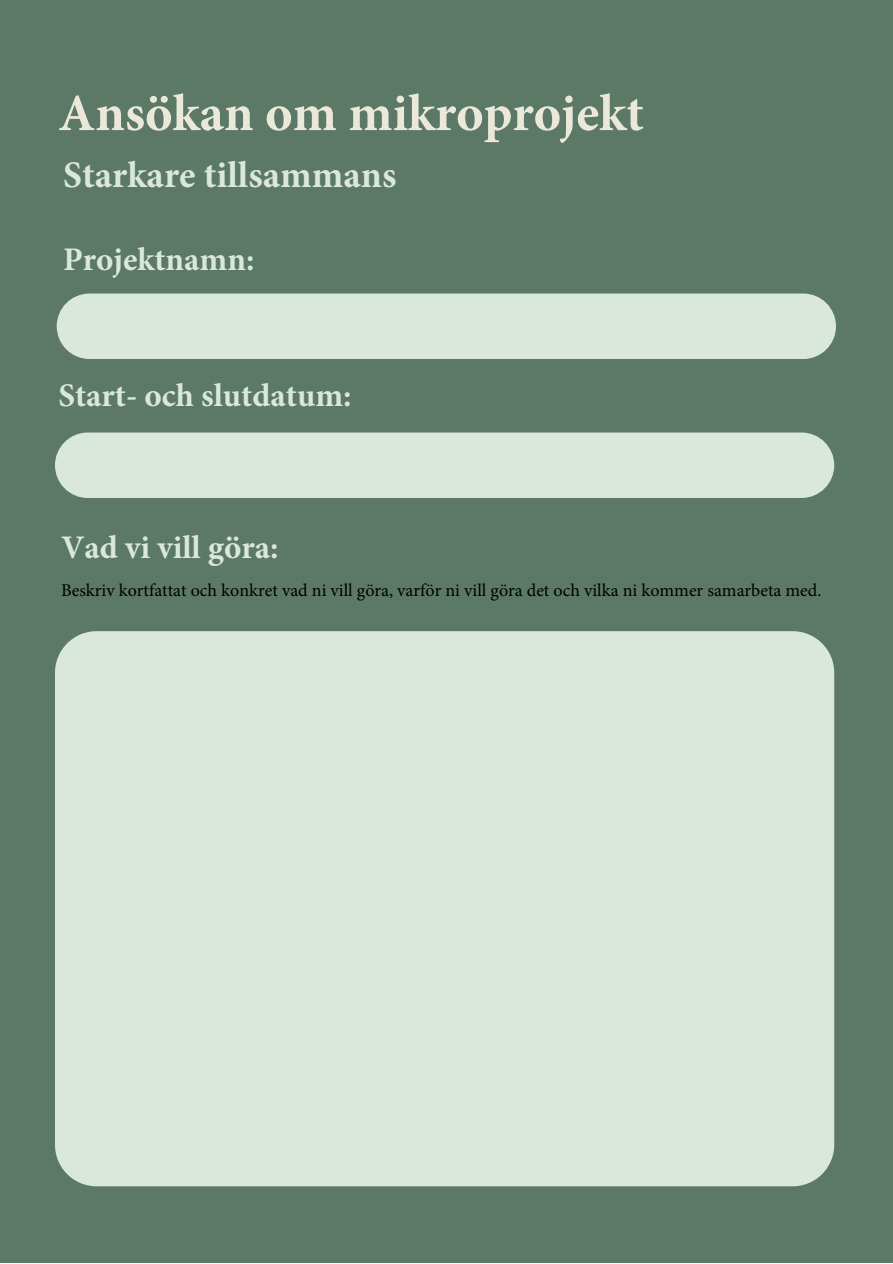
<style>
.page{position:relative;width:893px;height:1264px;background:#fff}
.page>*{position:absolute;margin:0;border:0;box-sizing:border-box;transform-origin:0 0}
.t1{font:700 52.5px "Minion Pro";color:#eae9d9}
.t2{font:700 37.5px "Minion Pro";color:#dae7dd}
.t3{font:700 33px "Minion Pro";color:#dae7dd}
.t4{font:18px "Minion Pro";color:#000}
</style>
<div class="page">
<div style="left:0;top:0;width:892px;height:1262px;background:#5c7968"></div>
<div style="left:55px;top:631px;width:779px;height:555px;background:#dae7dd"></div>
<div style="left:55px;top:432px;width:779px;height:66px;background:#dae7dd;border-radius:33px"></div>
<div style="left:57px;top:293px;width:778px;height:66px;background:#dae7dd;border-radius:33px"></div>
<p class="t1" style="left:58px;top:76px;width:587px">Ansökan om mikroprojekt</p>
<p class="t2" style="left:63px;top:148px;width:335px">Starkare tillsammans</p>
<p class="t3" style="left:63px;top:236px;width:193px">Projektnamn:</p>
<p class="t3" style="left:58px;top:372px;width:294px">Start- och slutdatum:</p>
<p class="t3" style="left:61px;top:524px;width:219px">Vad vi vill göra:</p>
<p class="t4" style="left:61px;top:578px;width:761px">Beskriv kortfattat och konkret vad ni vill göra, varför ni vill göra det och vilka ni kommer samarbeta med.</p>
</div>
